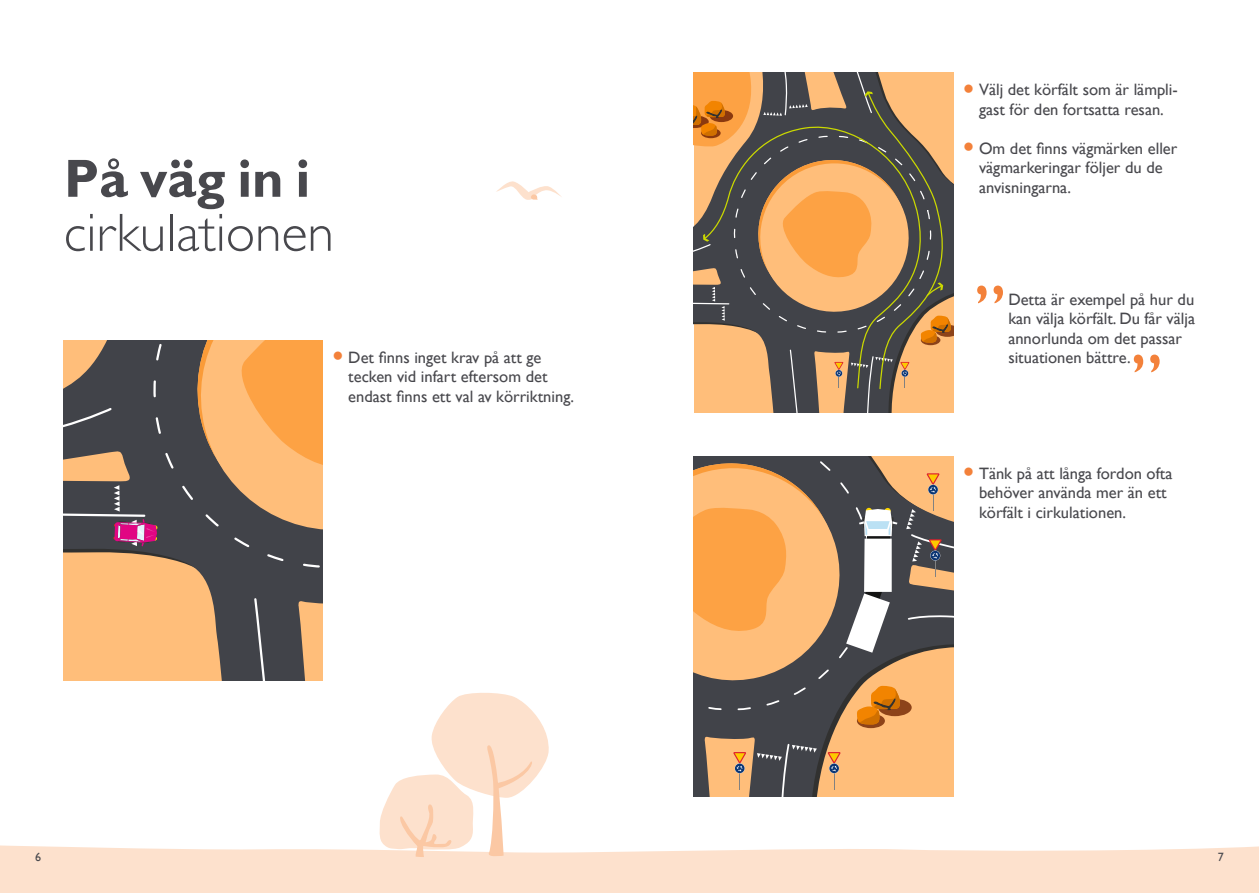
<style>
.page{position:relative;width:1259px;height:893px;background:#fff}
.page>*{position:absolute;margin:0;border:0;box-sizing:border-box;transform-origin:0 0}
._4_Bröd{font:73.5px "Gill Alt One";color:#f3813a}
._3_Rubbe_light{font:300 54px "Gill Alt One";color:#48484d}
._2_Rubbe_bold{font:700 54px "Gill Alt One";color:#48484d}
._4_Bröd-2{font:16.5px/19.5px "Gill Alt One";color:#48484d}
.t1{font:12px "Gill Alt One";color:#48484d}
.s1{font-size:33px;color:#f3813a}
</style>
<div class="page">
<svg style="left:0;top:845px;width:1259px;height:48px;background:#fde3d1"></svg>
<svg style="left:64px;top:340px;width:259px;height:340px;background:#bb9268"></svg>
<svg style="left:134px;top:340px;width:189px;height:248px;background:#5b5451"></svg>
<svg style="left:184px;top:340px;width:139px;height:204px;background:#c3905c"></svg>
<svg style="left:297px;top:600px;width:26px;height:80px;background:#d6a36f"></svg>
<svg style="left:64px;top:407px;width:93px;height:139px;background:#685759"></svg>
<svg style="left:253px;top:597px;width:22px;height:83px;background:#54555b"></svg>
<svg style="left:693px;top:72px;width:260px;height:340px;background:#a2805a"></svg>
<svg style="left:693px;top:725px;width:260px;height:71px;background:#d2a16e"></svg>
<svg style="left:828px;top:752px;width:12px;height:37px"></svg>
<svg style="left:703px;top:736px;width:114px;height:60px;background:#8b745f"></svg>
<svg style="left:857px;top:714px;width:28px;height:14px"></svg>
<svg style="left:693px;top:456px;width:260px;height:269px;background:#af8963"></svg>
<svg style="left:496px;top:181px;width:66px;height:19px"></svg>
<svg style="left:377px;top:693px;width:173px;height:165px"></svg>
<p class="_2_Rubbe_bold" style="left:64px;top:147px;width:248px">På väg in i</p>
<p class="_3_Rubbe_light" style="left:64px;top:201px;width:272px">cirkulationen</p>
<p class="_4_Bröd-2" style="left:348px;top:348px;width:227px;text-indent:-16px"><span class="s1">•</span> Det fi nns inget krav på att ge tecken vid infart eftersom det endast fi nns ett val av körriktning.</p>
<p class="_4_Bröd-2" style="left:962px;top:80px;width:216px;text-align:center"><span class="s1">•</span> Välj det körfält som är lämpli&shy;gast för den fortsatta resan.</p>
<p class="_4_Bröd-2" style="left:979px;top:138px;width:200px;text-indent:-16px"><span class="s1">•</span> Om det fi nns vägmärken eller vägmarkeringar följer du de anvisningarna.</p>
<p class="_4_Bröd" style="left:974px;top:269px;width:33px">”</p>
<p class="_4_Bröd-2" style="left:1008px;top:289px;width:188px">Detta är exempel på hur du kan välja körfält. Du får välja annorlunda om det passar situationen bättre.</p>
<p class="_4_Bröd" style="left:1130px;top:338px;width:33px">”</p>
<p class="_4_Bröd-2" style="left:979px;top:463px;width:195px;text-indent:-16px"><span class="s1">•</span> Tänk på att långa fordon ofta behöver använda mer än ett körfält i cirkulationen.</p>
<p class="t1" style="left:35px;top:850px;width:7px">6</p>
<p class="t1" style="left:1217px;top:850px;width:7px">7</p>
</div>
